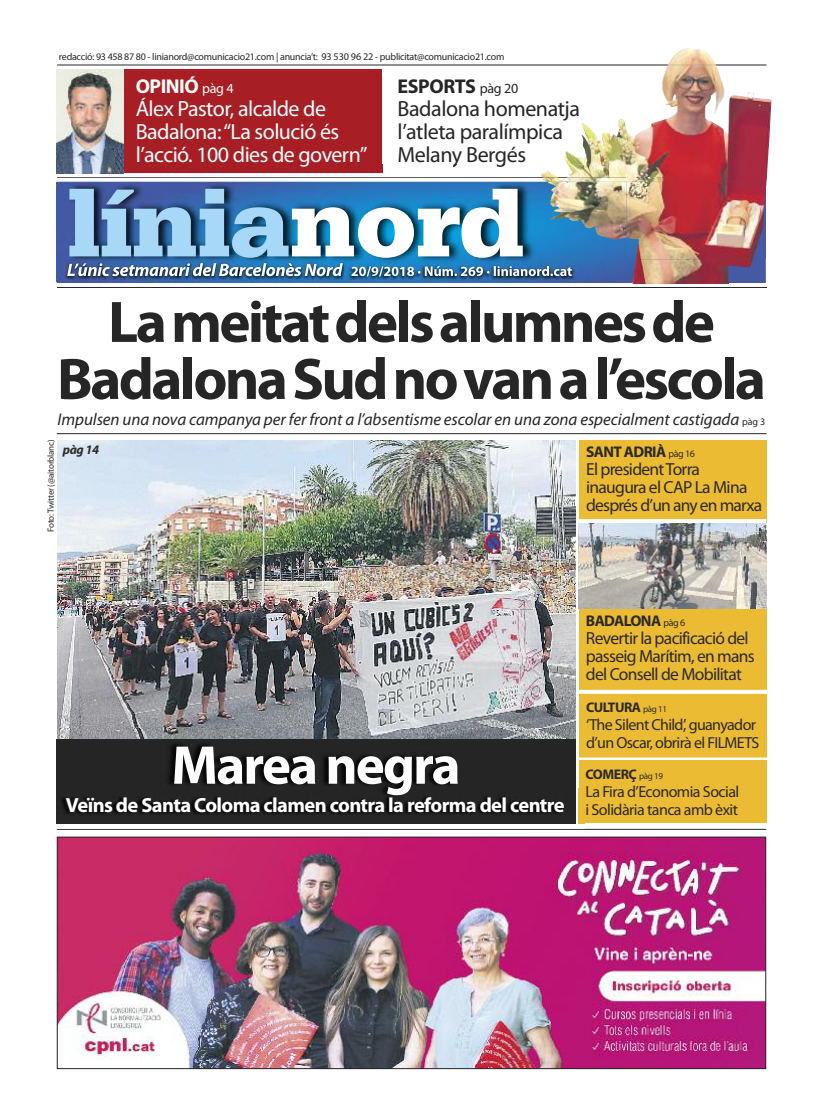
<style>
.page{position:relative;width:823px;height:1106px;background:#fff}
.page>*{position:absolute;margin:0;border:0;box-sizing:border-box;transform-origin:0 0}
.t1{font:900 100px "Serifa";letter-spacing:-.01em;color:#a7d8f7}
.t2{font:700 59px/57px "Myriad Pro";letter-spacing:-.045em;color:#272627;text-align:center}
.t3{font:700 55px "Myriad Pro";letter-spacing:-.035em;color:#fff}
.t4{font:22px/23px "Myriad Pro";letter-spacing:-.025em;color:#fff}
.t5{font:22px/23px "Myriad Pro";letter-spacing:-.02em;color:#272627}
.t6{font:700 20.5px "Myriad Pro";letter-spacing:-.03em;color:#fff}
.t7{font:700 20px "Myriad Pro";letter-spacing:-.02em;color:#272627}
.t8{font:700 20px "Myriad Pro";letter-spacing:-.025em;color:#fff}
.t9{font:17.5px/18px "Myriad Pro";letter-spacing:-.04em;color:#2d2b29}
.t10{font:italic 17px "Myriad Pro";letter-spacing:-.005em;color:#272627}
.t11{font:16px/18px "Myriad Pro";letter-spacing:-.04em;color:#2d2b29}
.t12{font:700 15.5px "Myriad Pro";letter-spacing:-.04em;color:#2d2b29}
.t13{font:700 14px "Myriad Pro";letter-spacing:-.04em;color:#2d2b29}
.t14{font:italic 700 13px "Myriad Pro";color:#2d2b29}
.t15{font:10px "Myriad Pro";letter-spacing:-.025em;color:#272627}
.t16{font:9px "Myriad Pro";letter-spacing:-.025em;color:#272627}
.s1{font-size:10.2px}
.s2{font-weight:400;font-size:14px}
.s3{color:#fff}
.s4{font-style:normal;font-size:10px}
.s5{font-weight:400;font-size:10px}
.s6{font-weight:400;font-size:9px}
</style>
<div class="page">
<img style="left:59px;top:838px;width:704px;height:229px">
<div style="left:57px;top:836px;width:708px;height:233px;border:1px solid #272627"></div>
<hr style="left:57px;top:829px;width:708px;height:1px;background:#23262b">
<hr style="left:57px;top:65px;width:709px;height:1px;background:#23262b">
<img style="left:564px;top:48px;width:207px;height:145px">
<img style="left:626px;top:182px;width:139px;height:77px">
<img style="left:667px;top:65px;width:48px;height:1px">
<img style="left:626px;top:177px;width:140px;height:1px">
<img style="left:57px;top:440px;width:517px;height:288px">
<hr style="left:57px;top:433px;width:709px;height:1px;background:#23262b">
<div style="left:578px;top:440px;width:187px;height:383px;background:#ecbb34"></div>
<svg style="left:578px;top:519px;width:187px;height:4px"></svg>
<svg style="left:578px;top:690px;width:189px;height:4px"></svg>
<img style="left:578px;top:523px;width:187px;height:85px">
<img style="left:57px;top:728px;width:519px;height:60px">
<img style="left:56px;top:739px;width:1px;height:49px">
<img style="left:56px;top:788px;width:528px;height:36px">
<img style="left:578px;top:788px;width:6px;height:35px">
<svg style="left:575px;top:788px;width:1px;height:26px"></svg>
<img style="left:385px;top:788px;width:26px;height:7px">
<div style="left:57px;top:69px;width:325px;height:104px;background:#a71f25"></div>
<hr style="left:577px;top:757px;width:197px;height:3px;background:#fff">
<img style="left:56px;top:69px;width:68px;height:96px">
<img style="left:728px;top:259px;width:39px;height:29px">
<img style="left:752px;top:259px;width:13px;height:24px">
<img style="left:626px;top:259px;width:6px;height:24px">
<img style="left:632px;top:283px;width:96px;height:1px">
<img style="left:632px;top:259px;width:120px;height:24px">
<img style="left:626px;top:287px;width:140px;height:1px">
<img style="left:56px;top:165px;width:510px;height:17px">
<img style="left:56px;top:182px;width:570px;height:101px">
<img style="left:57px;top:177px;width:485px;height:1px">
<img style="left:566px;top:165px;width:60px;height:17px">
<img style="left:540px;top:170px;width:17px;height:7px">
<img style="left:547px;top:182px;width:79px;height:58px">
<svg style="left:542px;top:177px;width:27px;height:6px"></svg>
<img style="left:56px;top:165px;width:326px;height:8px">
<img style="left:451px;top:165px;width:55px;height:2px">
<img style="left:362px;top:259px;width:264px;height:29px">
<img style="left:362px;top:266px;width:112px;height:10px">
<img style="left:60px;top:256px;width:302px;height:27px">
<img style="left:60px;top:287px;width:284px;height:1px">
<svg style="left:344px;top:287px;width:18px;height:1px"></svg>
<svg style="left:351px;top:266px;width:11px;height:10px"></svg>
<img style="left:67px;top:263px;width:118px;height:13px">
<p class="t15" style="left:59px;top:53px;width:446px">redacció: 93 458 87 80 - linianord@comunicacio21.com | anuncia’t: <span class="s1">93 530 96 22</span> - publicitat@comunicacio21.com</p>
<p class="t8" style="left:136px;top:79px;width:99px">OPINIÓ <span class="s2">pàg 4</span></p>
<p class="t4" style="left:136px;top:99px;width:233px">Álex Pastor, alcalde de<br>Badalona:“La solució és l’acció. 100 dies de govern”</p>
<p class="t7" style="left:397px;top:79px;width:122px">ESPORTS <span class="s2">pàg 20</span></p>
<p class="t5" style="left:397px;top:99px;width:184px">Badalona homenatja l’atleta paralímpica<br>Melany Bergés</p>
<h1 class="t1" style="left:67px;top:189px;width:460px">línia<span class="s3">nord</span></h1>
<h2 class="t2" style="left:57px;top:298px;width:710px">Lameitatdelsalumnesde<br>BadalonaSudnovanal’escola</h2>
<p class="t10" style="left:58px;top:413px;width:708px">Impulsen una nova campanya per fer front a l’absentisme escolar en una zona especialment castigada <span class="s4">pàg 3</span></p>
<p class="t16" style="left:47px;top:532px;width:94px;rotate:-90deg">Foto:Twitter (@aitorblanc)</p>
<p class="t14" style="left:63px;top:444px;width:38px">pàg 14</p>
<p class="t12" style="left:585px;top:446px;width:110px">SANT ADRIÀ <span class="s5">pàg 16</span></p>
<p class="t9" style="left:585px;top:461px;width:177px">El presidentTorra inaugura el CAP La Mina després d’un any en marxa</p>
<h3 class="t3" style="left:171px;top:744px;width:290px">Marea negra</h3>
<p class="t6" style="left:66px;top:797px;width:500px">Veïns de Santa Coloma clamen contra la reforma del centre</p>
<p class="t12" style="left:585px;top:615px;width:101px">BADALONA <span class="s5">pàg 6</span></p>
<p class="t9" style="left:585px;top:630px;width:170px">Revertir la pacificació del passeig Marítim, en mans del Consell de Mobilitat</p>
<p class="t13" style="left:585px;top:702px;width:82px">CULTURA <span class="s6">pàg 11</span></p>
<p class="t11" style="left:585px;top:716px;width:175px">‘The Silent Child’, guanyador d’un Oscar, obrirà el FILMETS</p>
<p class="t13" style="left:585px;top:768px;width:79px">COMERÇ <span class="s6">pàg 19</span></p>
<p class="t11" style="left:585px;top:783px;width:155px">La Fira d’Economia Social i Solidària tanca amb èxit</p>
</div>
